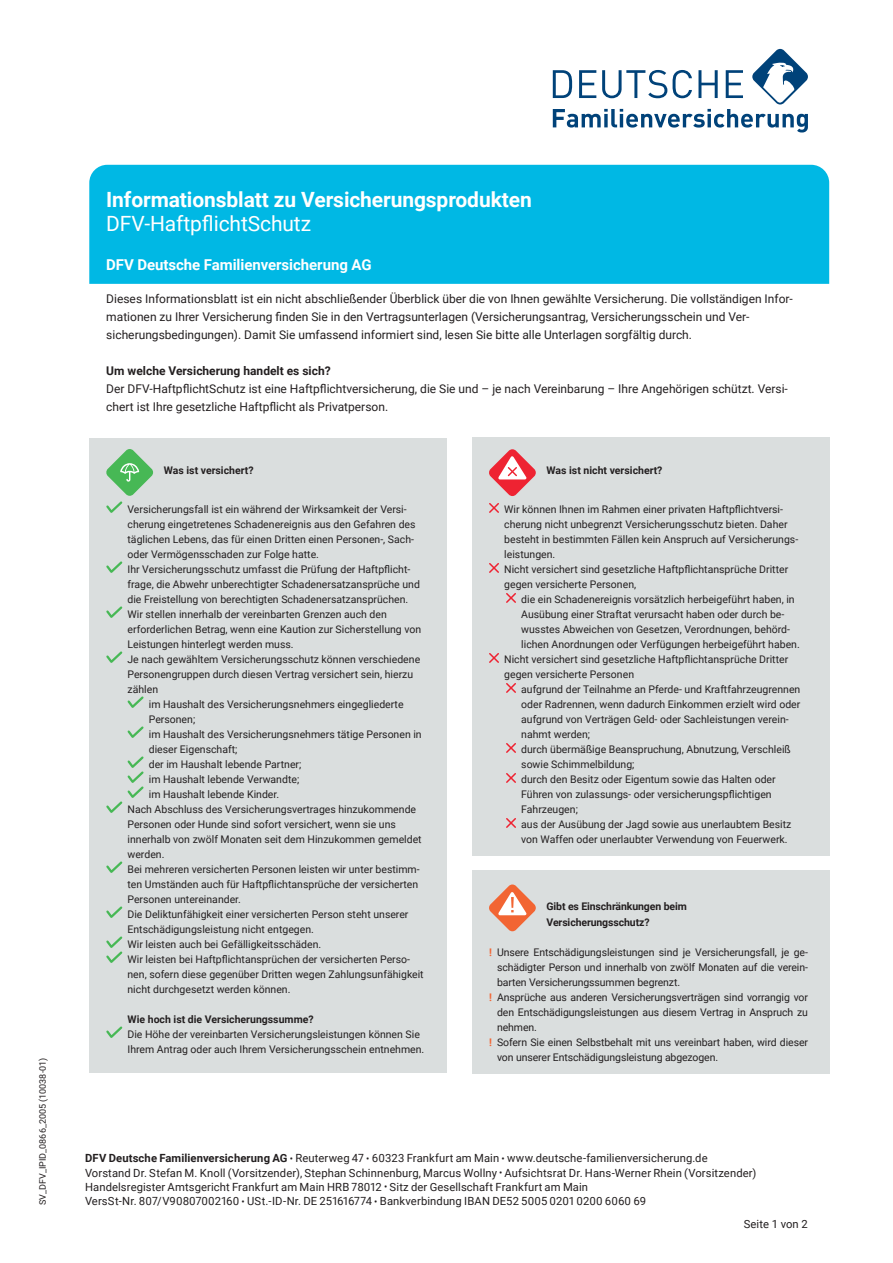
<style>
.page{position:relative;width:893px;height:1263px;background:#fff}
.page>*{position:absolute;margin:0;border:0;box-sizing:border-box;transform-origin:0 0}
.t1{font:700 21px "Roboto";letter-spacing:-.005em;color:#fff}
.t2{font:21px "Roboto";letter-spacing:-.005em;color:#fff}
.t3{font:700 15px "Roboto";letter-spacing:-.005em;color:#fff}
.t4{font:12px/18px "Roboto";color:#231f20}
.t5{font:700 12px "Roboto";color:#231f20}
.t6{font:11.25px/14.2px "Roboto";letter-spacing:.01em;color:#231f20}
.t7{font:10.5px/15px "Roboto";color:#231f20}
.t8{font:700 10.5px/15px "Roboto";color:#231f20}
.t9{font:9px "Roboto";color:#231f20}
.s1{font-weight:700;color:#f26533}
.s2{font-weight:700}
.s3{font-size:9.75px}
</style>
<div class="page">
<svg style="left:553px;top:49px;width:255px;height:84px"></svg>
<div style="left:89px;top:165px;width:740px;height:119px;background:#00b8e4"></div>
<div style="left:472px;top:870px;width:357px;height:203px;background:#dadede"></div>
<div style="left:89px;top:439px;width:357px;height:634px;background:#dadede"></div>
<svg style="left:106px;top:561px;width:17px;height:12px"></svg>
<svg style="left:106px;top:606px;width:17px;height:12px"></svg>
<svg style="left:106px;top:651px;width:17px;height:12px"></svg>
<svg style="left:127px;top:696px;width:17px;height:12px"></svg>
<svg style="left:127px;top:726px;width:17px;height:12px"></svg>
<svg style="left:106px;top:756px;width:38px;height:57px"></svg>
<svg style="left:106px;top:861px;width:17px;height:12px"></svg>
<svg style="left:106px;top:906px;width:17px;height:12px"></svg>
<svg style="left:106px;top:936px;width:17px;height:27px"></svg>
<svg style="left:106px;top:1026px;width:17px;height:12px"></svg>
<svg style="left:106px;top:449px;width:47px;height:64px"></svg>
<div style="left:472px;top:438px;width:357px;height:418px;background:#dadede"></div>
<svg style="left:489px;top:563px;width:10px;height:10px"></svg>
<svg style="left:506px;top:593px;width:10px;height:10px"></svg>
<svg style="left:489px;top:653px;width:10px;height:10px"></svg>
<svg style="left:506px;top:683px;width:10px;height:10px"></svg>
<svg style="left:506px;top:743px;width:10px;height:10px"></svg>
<svg style="left:506px;top:773px;width:10px;height:10px"></svg>
<svg style="left:506px;top:818px;width:10px;height:10px"></svg>
<svg style="left:489px;top:449px;width:47px;height:64px"></svg>
<svg style="left:489px;top:884px;width:47px;height:47px"></svg>
<p class="t9" style="left:36px;top:1205px;width:149px;rotate:-90deg">SV_DFV_IPID_0866_2005 (10038-01)</p>
<h1 class="t1" style="left:106px;top:185px;width:427px">Informationsblatt zu Versicherungsprodukten</h1>
<h1 class="t2" style="left:106px;top:209px;width:206px">DFV-HaftpflichtSchutz</h1>
<h2 class="t3" style="left:106px;top:254px;width:267px">DFV Deutsche Familienversicherung AG</h2>
<p class="t4" style="left:106px;top:289px;width:688px">Dieses Informationsblatt ist ein nicht abschließender Überblick über die von Ihnen gewählte Versicherung. Die vollständigen Infor&shy;mationen zu Ihrer Versicherung finden Sie in den Vertragsunterlagen (Versicherungsantrag, Versicherungsschein und Ver&shy;sicherungsbedingungen). Damit Sie umfassend informiert sind, lesen Sie bitte alle Unterlagen sorgfältig durch.</p>
<p class="t5" style="left:106px;top:362px;width:226px">Um welche Versicherung handelt es sich?</p>
<p class="t4" style="left:106px;top:379px;width:683px">Der DFV-HaftpflichtSchutz ist eine Haftpflichtversicherung, die Sie und – je nach Vereinbarung – Ihre Angehörigen schützt. Versi&shy;chert ist Ihre gesetzliche Haftpflicht als Privatperson.</p>
<p class="t8" style="left:164px;top:463px;width:91px">Was ist versichert?</p>
<p class="t7" style="left:128px;top:501px;width:281px">Versicherungsfall ist ein während der Wirksamkeit der Versi-</p>
<p class="t7" style="left:128px;top:516px;width:290px">cherung eingetretenes Schadenereignis aus den Gefahren des</p>
<p class="t7" style="left:128px;top:531px;width:288px">täglichen Lebens, das für einen Dritten einen Personen-, Sach-</p>
<p class="t7" style="left:128px;top:546px;width:193px">oder Vermögensschaden zur Folge hatte.</p>
<p class="t7" style="left:128px;top:561px;width:284px">Ihr Versicherungsschutz umfasst die Prüfung der Haftpflicht-</p>
<p class="t7" style="left:128px;top:576px;width:294px">frage, die Abwehr unberechtigter Schadenersatzansprüche und</p>
<p class="t7" style="left:128px;top:591px;width:282px">die Freistellung von berechtigten Schadenersatzansprüchen.</p>
<p class="t7" style="left:128px;top:606px;width:261px">Wir stellen innerhalb der vereinbarten Grenzen auch den</p>
<p class="t7" style="left:128px;top:621px;width:295px">erforderlichen Betrag, wenn eine Kaution zur Sicherstellung von</p>
<p class="t7" style="left:128px;top:636px;width:168px">Leistungen hinterlegt werden muss.</p>
<p class="t7" style="left:128px;top:651px;width:294px">Je nach gewähltem Versicherungsschutz können verschiedene</p>
<p class="t7" style="left:128px;top:666px;width:287px">Personengruppen durch diesen Vertrag versichert sein, hierzu</p>
<p class="t7" style="left:128px;top:681px;width:32px">zählen</p>
<p class="t7" style="left:149px;top:696px;width:256px">im Haushalt des Versicherungsnehmers eingegliederte</p>
<p class="t7" style="left:149px;top:711px;width:48px">Personen;</p>
<p class="t7" style="left:149px;top:726px;width:274px">im Haushalt des Versicherungsnehmers tätige Personen in</p>
<p class="t7" style="left:149px;top:741px;width:90px">dieser Eigenschaft;</p>
<p class="t7" style="left:149px;top:756px;width:154px">der im Haushalt lebende Partner;</p>
<p class="t7" style="left:149px;top:771px;width:152px">im Haushalt lebende Verwandte;</p>
<p class="t7" style="left:149px;top:786px;width:132px">im Haushalt lebende Kinder.</p>
<p class="t7" style="left:128px;top:801px;width:290px">Nach Abschluss des Versicherungsvertrages hinzukommende</p>
<p class="t7" style="left:128px;top:816px;width:270px">Personen oder Hunde sind sofort versichert, wenn sie uns</p>
<p class="t7" style="left:128px;top:831px;width:296px">innerhalb von zwölf Monaten seit dem Hinzukommen gemeldet</p>
<p class="t7" style="left:128px;top:846px;width:38px">werden.</p>
<p class="t7" style="left:128px;top:861px;width:294px">Bei mehreren versicherten Personen leisten wir unter bestimm-</p>
<p class="t7" style="left:128px;top:876px;width:292px">ten Umständen auch für Haftpflichtansprüche der versicherten</p>
<p class="t7" style="left:128px;top:891px;width:115px">Personen untereinander.</p>
<p class="t7" style="left:128px;top:906px;width:282px">Die Deliktunfähigkeit einer versicherten Person steht unserer</p>
<p class="t7" style="left:128px;top:921px;width:188px">Entschädigungsleistung nicht entgegen.</p>
<p class="t7" style="left:128px;top:936px;width:195px">Wir leisten auch bei Gefälligkeitsschäden.</p>
<p class="t7" style="left:128px;top:951px;width:284px">Wir leisten bei Haftpflichtansprüchen der versicherten Perso-</p>
<p class="t7" style="left:128px;top:966px;width:298px">nen, sofern diese gegenüber Dritten wegen Zahlungsunfähigkeit</p>
<p class="t7" style="left:128px;top:981px;width:165px">nicht durchgesetzt werden können.</p>
<p class="t8" style="left:128px;top:1011px;width:188px">Wie hoch ist die Versicherungssumme?</p>
<p class="t7" style="left:128px;top:1026px;width:298px">Die Höhe der vereinbarten Versicherungsleistungen können Sie<br>Ihrem Antrag oder auch Ihrem Versicherungsschein entnehmen.</p>
<p class="t8" style="left:546px;top:463px;width:117px">Was ist nicht versichert?</p>
<p class="t7" style="left:504px;top:501px;width:295px">Wir können Ihnen im Rahmen einer privaten Haftpflichtversi&shy;cherung nicht unbegrenzt Versicherungsschutz bieten. Daher besteht in bestimmten Fällen kein Anspruch auf Versicherungs&shy;leistungen.<br>Nicht versichert sind gesetzliche Haftpflichtansprüche Dritter gegen versicherte Personen,</p>
<p class="t7" style="left:521px;top:591px;width:275px">die ein Schadenereignis vorsätzlich herbeigeführt haben, in</p>
<p class="t7" style="left:521px;top:606px;width:265px">Ausübung einer Straftat verursacht haben oder durch be-</p>
<p class="t7" style="left:521px;top:621px;width:270px">wusstes Abweichen von Gesetzen, Verordnungen, behörd-</p>
<p class="t7" style="left:521px;top:636px;width:280px">lichen Anordnungen oder Verfügungen herbeigeführt haben.</p>
<p class="t7" style="left:504px;top:651px;width:285px">Nicht versichert sind gesetzliche Haftpflichtansprüche Dritter</p>
<p class="t7" style="left:504px;top:666px;width:131px">gegen versicherte Personen</p>
<p class="t7" style="left:521px;top:681px;width:281px">aufgrund der Teilnahme an Pferde- und Kraftfahrzeugrennen</p>
<p class="t7" style="left:521px;top:696px;width:281px">oder Radrennen, wenn dadurch Einkommen erzielt wird oder</p>
<p class="t7" style="left:521px;top:711px;width:269px">aufgrund von Verträgen Geld- oder Sachleistungen verein-</p>
<p class="t7" style="left:521px;top:726px;width:70px">nahmt werden;</p>
<p class="t7" style="left:521px;top:741px;width:271px">durch übermäßige Beanspruchung, Abnutzung, Verschleiß</p>
<p class="t7" style="left:521px;top:756px;width:115px">sowie Schimmelbildung;</p>
<p class="t7" style="left:521px;top:771px;width:256px">durch den Besitz oder Eigentum sowie das Halten oder</p>
<p class="t7" style="left:521px;top:786px;width:252px">Führen von zulassungs- oder versicherungspflichtigen</p>
<p class="t7" style="left:521px;top:801px;width:58px">Fahrzeugen;</p>
<p class="t7" style="left:521px;top:816px;width:272px">aus der Ausübung der Jagd sowie aus unerlaubtem Besitz</p>
<p class="t7" style="left:521px;top:831px;width:268px">von Waffen oder unerlaubter Verwendung von Feuerwerk.</p>
<p class="t8" style="left:546px;top:899px;width:142px">Gibt es Einschränkungen beim<br>Versicherungsschutz?</p>
<p class="t7" style="left:489px;top:944px;width:320px"><span class="s1">!</span> Unsere Entschädigungsleistungen sind je Versicherungsfall, je ge-</p>
<p class="t7" style="left:497px;top:959px;width:312px">schädigter Person und innerhalb von zwölf Monaten auf die verein-</p>
<p class="t7" style="left:497px;top:974px;width:185px">barten Versicherungssummen begrenzt.</p>
<p class="t7" style="left:489px;top:989px;width:320px"><span class="s1">!</span> Ansprüche aus anderen Versicherungsverträgen sind vorrangig vor</p>
<p class="t7" style="left:497px;top:1004px;width:312px">den Entschädigungsleistungen aus diesem Vertrag in Anspruch zu</p>
<p class="t7" style="left:497px;top:1019px;width:41px">nehmen.</p>
<p class="t7" style="left:489px;top:1034px;width:320px"><span class="s1">!</span> Sofern Sie einen Selbstbehalt mit uns vereinbart haben, wird dieser</p>
<p class="t7" style="left:497px;top:1049px;width:223px">von unserer Entschädigungsleistung abgezogen.</p>
<p class="t6" style="left:85px;top:1151px;width:673px"><span class="s2">DFV Deutsche Familienversicherung AG</span> <span class="s3">•</span> Reuterweg 47 <span class="s3">•</span> 60323 Frankfurt am Main <span class="s3">•</span> www.deutsche-familienversicherung.de<br>Vorstand Dr. Stefan M. Knoll (Vorsitzender), Stephan Schinnenburg, Marcus Wollny <span class="s3">•</span> Aufsichtsrat Dr. Hans-Werner Rhein (Vorsitzender)<br>Handelsregister Amtsgericht Frankfurt am Main HRB 78012 <span class="s3">•</span> Sitz der Gesellschaft Frankfurt am Main<br>VersSt-Nr. 807/V90807002160 <span class="s3">•</span> USt.-ID-Nr. DE 251616774 <span class="s3">•</span> Bankverbindung IBAN DE52 5005 0201 0200 6060 69</p>
<p class="t6" style="left:744px;top:1216px;width:65px">Seite 1 von 2</p>
</div>
